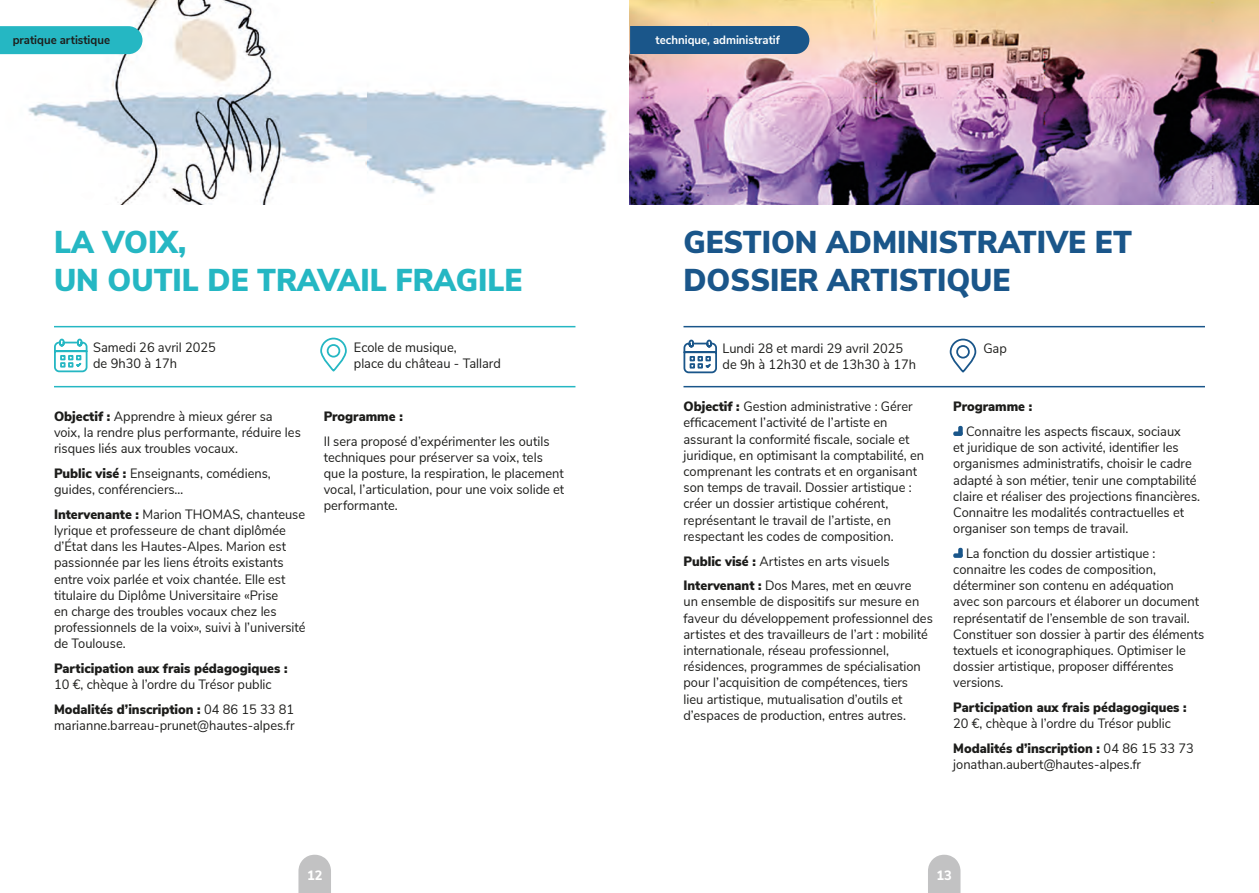
<style>
.page{position:relative;width:1259px;height:893px;background:#fff}
.page>*{position:absolute;margin:0;border:0;box-sizing:border-box;transform-origin:0 0}
.t1{font:900 31.5px/37.8px "Nunito Sans";color:#1a568a;scale:.95 1}
.t2{font:900 31.5px/37.8px "Nunito Sans";color:#25b7c3;scale:.95 1}
.t3{font:13.5px/16.2px "Nunito Sans";color:#1d1d1b;scale:.95 1}
.t4{font:900 13.5px "Nunito Sans";color:#1d1d1b;scale:.95 1}
.t5{font:800 13.5px "Nunito Sans";color:#fff;scale:.95 1}
.t6{font:700 12px "Nunito Sans";color:#fff;scale:.95 1}
.t7{font:700 12px "Nunito Sans";color:#1d1d1b;scale:.95 1}
.s1{font-weight:900}
</style>
<div class="page">
<svg style="left:298px;top:855px;width:33px;height:38px"></svg>
<svg style="left:928px;top:855px;width:32px;height:38px"></svg>
<img style="left:0;top:0;width:1259px;height:205px">
<svg style="left:953px;top:426px;width:9px;height:10px"></svg>
<svg style="left:953px;top:548px;width:9px;height:10px"></svg>
<div style="left:0;top:26px;width:142px;height:28px;background:#25b7c3"></div>
<svg style="left:54px;top:338px;width:34px;height:35px"></svg>
<div style="left:327px;top:344px;width:13px;height:14px;border:2px solid #25b7c3;border-radius:50%"></div>
<div style="left:320px;top:338px;width:27px;height:34px;border:2px solid #25b7c3;border-radius:12px"></div>
<hr style="left:54px;top:326px;width:521px;height:1px;background:#25b7c3">
<hr style="left:54px;top:386px;width:521px;height:1px;background:#25b7c3">
<svg style="left:683px;top:339px;width:34px;height:35px"></svg>
<div style="left:956px;top:345px;width:13px;height:14px;border:2px solid #1a568a;border-radius:50%"></div>
<div style="left:949px;top:339px;width:27px;height:34px;border:2px solid #1a568a;border-radius:12px"></div>
<hr style="left:683px;top:326px;width:522px;height:1px;background:#1a568a">
<hr style="left:683px;top:386px;width:522px;height:1px;background:#1a568a">
<div style="left:630px;top:26px;width:179px;height:28px;background:#1a568a"></div>
<p class="t7" style="left:13px;top:31px;width:104px">pratique artistique</p>
<p class="t6" style="left:655px;top:31px;width:132px">technique, administratif</p>
<h1 class="t2" style="left:54px;top:222px;width:494px">LA VOIX,<br>UN OUTIL DE TRAVAIL FRAGILE</h1>
<p class="t3" style="left:93px;top:339px;width:131px">Samedi 26 avril 2025 de 9h30 à 17h</p>
<p class="t3" style="left:354px;top:339px;width:156px">Ecole de musique,<br>place du château - Tallard</p>
<p class="t3" style="left:54px;top:407px;width:261px"><span class="s1">Objectif :</span> Apprendre à mieux gérer sa voix, la rendre plus performante, réduire les risques liés aux troubles vocaux.</p>
<p class="t3" style="left:54px;top:464px;width:230px"><span class="s1">Public visé :</span> Enseignants, comédiens, guides, conférenciers…</p>
<p class="t3" style="left:54px;top:505px;width:266px"><span class="s1">Intervenante :</span> Marion THOMAS, chanteuse lyrique et professeure de chant diplômée d’État dans les Hautes-Alpes. Marion est passionnée par les liens étroits existants entre voix parlée et voix chantée. Elle est titulaire du Diplôme Universitaire «Prise<br>en charge des troubles vocaux chez les professionnels de la voix», suivi à l’université de Toulouse.</p>
<p class="t4" style="left:54px;top:658px;width:247px">Participation aux frais pédagogiques :</p>
<p class="t3" style="left:54px;top:671px;width:254px;line-height:24.8px">10 €, chèque à l’ordre du Trésor public<br><span class="s1">Modalités d’inscription :</span> 04 86 15 33 81</p>
<p class="t3" style="left:54px;top:717px;width:255px">marianne.barreau-prunet@hautes-alpes.fr</p>
<p class="t4" style="left:324px;top:406px;width:85px">Programme :</p>
<p class="t3" style="left:324px;top:432px;width:255px">Il sera proposé d’expérimenter les outils techniques pour préserver sa voix, tels que la posture, la respiration, le placement vocal, l’articulation, pour une voix solide et performante.</p>
<h1 class="t1" style="left:683px;top:222px;width:473px">GESTION ADMINISTRATIVE ET<br>DOSSIER ARTISTIQUE</h1>
<p class="t3" style="left:722px;top:340px;width:205px">Lundi 28 et mardi 29 avril 2025 de 9h à 12h30 et de 13h30 à 17h</p>
<p class="t3" style="left:983px;top:340px;width:26px">Gap</p>
<p class="t3" style="left:683px;top:398px;width:255px"><span class="s1">Objectif :</span> Gestion administrative : Gérer efficacement l’activité de l’artiste en assurant la conformité fiscale, sociale et juridique, en optimisant la comptabilité, en comprenant les contrats et en organisant son temps de travail. Dossier artistique : créer un dossier artistique cohérent, représentant le travail de l’artiste, en respectant les codes de composition.</p>
<p class="t3" style="left:683px;top:548px;width:241px;line-height:24.8px"><span class="s1">Public visé :</span> Artistes en arts visuels<br><span class="s1">Intervenant :</span> Dos Mares, met en œuvre</p>
<p class="t3" style="left:683px;top:593px;width:264px">un ensemble de dispositifs sur mesure en faveur du développement professionnel des artistes et des travailleurs de l’art : mobilité internationale, réseau professionnel, résidences, programmes de spécialisation pour l’acquisition de compétences, tiers<br>lieu artistique, mutualisation d’outils et d’espaces de production, entres autres.</p>
<p class="t4" style="left:953px;top:397px;width:85px">Programme :</p>
<p class="t3" style="left:953px;top:422px;width:261px;text-indent:13px">Connaitre les aspects fiscaux, sociaux<br>et juridique de son activité, identifier les organismes administratifs, choisir le cadre adapté à son métier, tenir une comptabilité claire et réaliser des projections financières.<br>Connaitre les modalités contractuelles et organiser son temps de travail.</p>
<p class="t3" style="left:953px;top:544px;width:266px;text-indent:13px">La fonction du dossier artistique : connaitre les codes de composition, déterminer son contenu en adéquation<br>avec son parcours et élaborer un document représentatif de l’ensemble de son travail.<br>Constituer son dossier à partir des éléments textuels et iconographiques. Optimiser le dossier artistique, proposer différentes versions.</p>
<p class="t4" style="left:953px;top:697px;width:247px">Participation aux frais pédagogiques :</p>
<p class="t3" style="left:953px;top:710px;width:255px;line-height:24.8px">20 €, chèque à l’ordre du Trésor public<br><span class="s1">Modalités d’inscription :</span> 04 86 15 33 73</p>
<p class="t3" style="left:953px;top:756px;width:199px">jonathan.aubert@hautes-alpes.fr</p>
<p class="t5" style="left:307px;top:865px;width:18px">12</p>
<p class="t5" style="left:936px;top:865px;width:18px">13</p>
</div>
